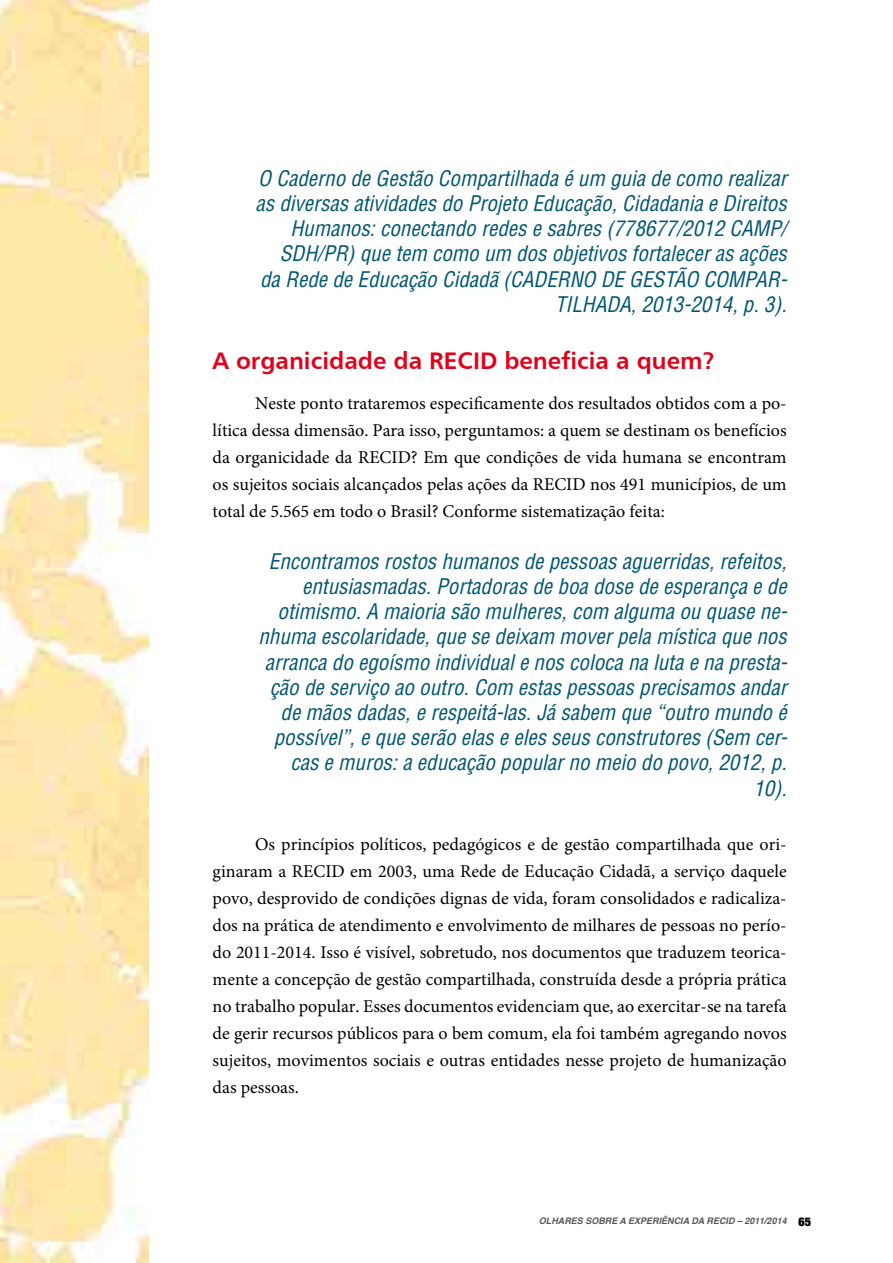
<style>
.page{position:relative;width:893px;height:1263px;background:#fff}
.page>*{position:absolute;margin:0;border:0;box-sizing:border-box;transform-origin:0 0}
.t1{font:24px "Humanist 777 BT Bold B";color:#e2001a}
.t2{font:italic condensed 21px/25.2px "Helvetica";color:#005671;text-align:right}
.t3{font:18px/27px "Minion Pro";color:#000;text-align:justify}
.t4{font:italic 700 9px "Helvetica";color:#58585a}
.s1{font-family:"Helvetica Neue LT Std";font-weight:900;font-style:normal;font-stretch:condensed;font-size:12px;color:#000}
</style>
<div class="page">
<img style="left:0;top:0;width:149px;height:1263px">
<p class="t2" style="left:255px;top:165px;width:533px">O Caderno de Gestão Compartilhada é um guia de como realizar as diversas atividades do Projeto Educação, Cidadania e Direitos Humanos: conectando redes e sabres (778677/2012 CAMP/ SDH/PR) que tem como um dos objetivos fortalecer as ações da Rede de Educação Cidadã (CADERNO DE GESTÃO COMPAR-TILHADA, 2013-2014, p. 3).</p>
<h1 class="t1" style="left:213px;top:345px;width:504px">A organicidade da RECID beneficia a quem?</h1>
<p class="t3" style="left:213px;top:389px;width:576px;text-indent:43px">Neste ponto trataremos especificamente dos resultados obtidos com a po&shy;lítica dessa dimensão. Para isso, perguntamos: a quem se destinam os benefícios da organicidade da RECID? Em que condições de vida humana se encontram os sujeitos sociais alcançados pelas ações da RECID nos 491 municípios, de um total de 5.565 em todo o Brasil? Conforme sistematização feita:</p>
<p class="t2" style="left:258px;top:548px;width:530px">Encontramos rostos humanos de pessoas aguerridas, refeitos, entusiasmadas. Portadoras de boa dose de esperança e de otimismo. A maioria são mulheres, com alguma ou quase ne&shy;nhuma escolaridade, que se deixam mover pela mística que nos arranca do egoísmo individual e nos coloca na luta e na presta&shy;ção de serviço ao outro. Com estas pessoas precisamos andar de mãos dadas, e respeitá-las. Já sabem que “outro mundo é possível”, e que serão elas e eles seus construtores (Sem cer&shy;cas e muros: a educação popular no meio do povo, 2012, p.<br>10).</p>
<p class="t3" style="left:213px;top:830px;width:576px;text-indent:43px">Os princípios políticos, pedagógicos e de gestão compartilhada que ori&shy;ginaram a RECID em 2003, uma Rede de Educação Cidadã, a serviço daquele povo, desprovido de condições dignas de vida, foram consolidados e radicaliza&shy;dos na prática de atendimento e envolvimento de milhares de pessoas no perío&shy;do 2011-2014. Isso é visível, sobretudo, nos documentos que traduzem teorica&shy;mente a concepção de gestão compartilhada, construída desde a própria prática no trabalho popular. Esses documentos evidenciam que, ao exercitar-se na tarefa de gerir recursos públicos para o bem comum, ela foi também agregando novos sujeitos, movimentos sociais e outras entidades nesse projeto de humanização das pessoas.</p>
<p class="t4" style="left:539px;top:1213px;width:274px">OLHARES SOBRE A EXPERIÊNCIA DA RECID – 2011/2014 <span class="s1">65</span></p>
</div>
